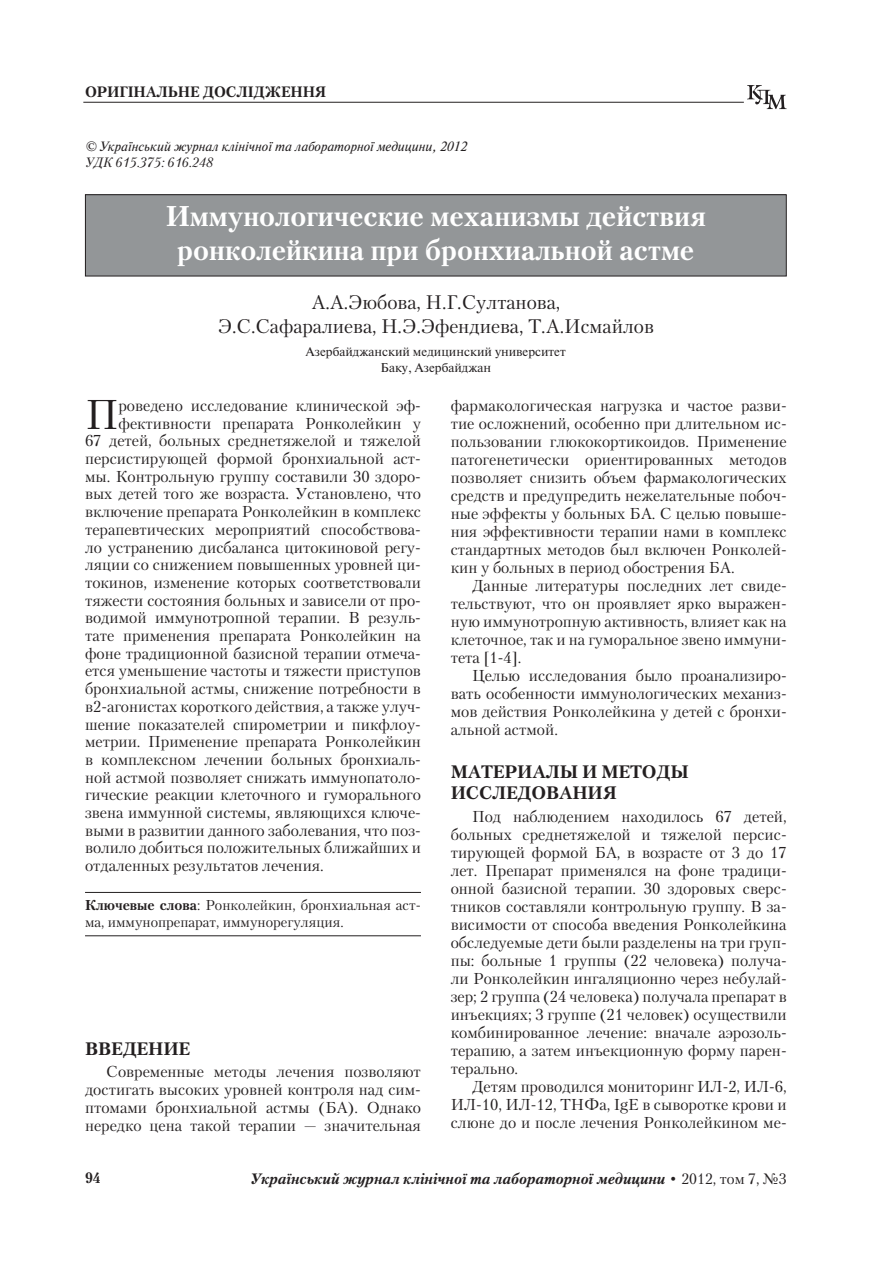
<style>
.page{position:relative;width:893px;height:1263px;background:#fff}
.page>*{position:absolute;margin:0;border:0;box-sizing:border-box;transform-origin:0 0}
.BUKVITSA{font:41.4px "Petersburg C";color:#231f20}
.ZAGOLOVOK{font:700 28.5px/33.8px "Petersburg C";color:#fff;text-align:center}
.AVTORI{font:19.5px/23.4px "Petersburg C";color:#231f20;text-align:center}
.PODZAGOLOV{font:700 18px/21.6px "Petersburg C";color:#231f20}
.TXT{font:15.75px/18px "Petersburg C";color:#231f20;text-align:justify}
.BUKVITSA-2{font:15.75px "Petersburg C";color:#231f20}
.PODZAGOLOV_tab{font:italic 700 15px "Petersburg C";color:#231f20}
.t1{font:700 15px "Petersburg C";color:#231f20}
._02_KLUCH{font:14.25px/17.1px "Petersburg C";color:#231f20}
.UDK_1{font:italic 13.5px "Newton C";color:#231f20}
.UDK_2{font:italic 13.5px "Petersburg C";color:#231f20}
.GOROD{font:12.75px/15.3px "Newton C";color:#231f20;text-align:center}
.s1{font-weight:700}
.s2{font-weight:400;font-style:normal}
</style>
<div class="page">
<svg style="left:747px;top:85px;width:40px;height:24px"></svg>
<hr style="left:83px;top:102px;width:661px;height:1px;background:#231f20">
<div style="left:85px;top:195px;width:701px;height:81px;background:#939698"></div>
<div style="left:85px;top:194px;width:702px;height:82px;border:1px solid #231f20"></div>
<hr style="left:85px;top:892px;width:336px;height:1px;background:#231f20">
<hr style="left:85px;top:935px;width:336px;height:1px;background:#231f20">
<p class="t1" style="left:85px;top:83px;width:243px">ОРИГIНАЛЬНЕ ДОСЛIДЖЕННЯ</p>
<p class="UDK_1" style="left:85px;top:139px;width:383px">© Український журнал клiнiчної та лабораторної медицини, 2012</p>
<p class="UDK_2" style="left:85px;top:155px;width:130px">УДК 615.375: 616.248</p>
<p class="ZAGOLOVOK" style="left:166px;top:200px;width:541px">Иммунологические механизмы действия ронколейкина при бронхиальной астме</p>
<p class="AVTORI" style="left:218px;top:290px;width:438px">А.А.Эюбова, Н.Г.Султанова,<br>Э.С.Сафаралиева, Н.Э.Эфендиева, Т.А.Исмайлов</p>
<p class="GOROD" style="left:306px;top:344px;width:261px">Азербайджанский медицинский университет<br>Баку, Азербайджан</p>
<p class="BUKVITSA" style="left:85px;top:390px;width:35px">П</p>
<p class="BUKVITSA-2" style="left:119px;top:396px;width:304px">роведено исследование клинической эф-</p>
<p class="TXT" style="left:451px;top:396px;width:337px">фармакологическая нагрузка и частое разви&shy;тие осложнений, особенно при длительном ис&shy;пользовании глюкокортикоидов. Применение патогенетически ориентированных методов позволяет снизить объем фармакологических средств и предупредить нежелательные побоч&shy;ные эффекты у больных БА. С целью повыше&shy;ния эффективности терапии нами в комплекс стандартных методов был включен Ронколей&shy;кин у больных в период обострения БА.</p>
<p class="TXT" style="left:451px;top:576px;width:337px;text-indent:21px">Данные литературы последних лет свиде&shy;тельствуют, что он проявляет ярко выражен&shy;ную иммунотропную активность, влияет как на клеточное, так и на гуморальное звено иммуни&shy;тета [1-4].</p>
<p class="TXT" style="left:451px;top:666px;width:337px;text-indent:21px">Целью исследования было проанализиро&shy;вать особенности иммунологических механиз&shy;мов действия Ронколейкина у детей с бронхи&shy;альной астмой.</p>
<p class="PODZAGOLOV" style="left:451px;top:761px;width:239px">МАТЕРИАЛЫ И МЕТОДЫ<br>ИССЛЕДОВАНИЯ</p>
<p class="TXT" style="left:451px;top:807px;width:337px;text-indent:21px">Под наблюдением находилось 67 детей, больных среднетяжелой и тяжелой персис&shy;тирующей формой БА, в возрасте от 3 до 17 лет. Препарат применялся на фоне традици&shy;онной базисной терапии. 30 здоровых сверс&shy;тников составляли контрольную группу. В за&shy;висимости от способа введения Ронколейкина обследуемые дети были разделены на три груп&shy;пы: больные 1 группы (22 человека) получа&shy;ли Ронколейкин ингаляционно через небулай&shy;зер; 2 группа (24 человека) получала препарат в инъекциях; 3 группе (21 человек) осуществили комбинированное лечение: вначале аэрозоль&shy;терапию, а затем инъекционную форму парен&shy;терально.</p>
<p class="TXT" style="left:451px;top:1077px;width:337px;text-indent:21px">Детям проводился мониторинг ИЛ-2, ИЛ-6, ИЛ-10, ИЛ-12, ТНФа, IgЕ в сыворотке крови и слюне до и после лечения Ронколейкином ме-</p>
<p class="BUKVITSA-2" style="left:119px;top:414px;width:304px">фективности препарата Ронколейкин у</p>
<p class="BUKVITSA-2" style="left:85px;top:431px;width:337px">67 детей, больных среднетяжелой и тяжелой</p>
<p class="BUKVITSA-2" style="left:85px;top:449px;width:337px">персистирующей формой бронхиальной аст-</p>
<p class="BUKVITSA-2" style="left:85px;top:467px;width:337px">мы. Контрольную группу составили 30 здоро-</p>
<p class="BUKVITSA-2" style="left:85px;top:484px;width:337px">вых детей того же возраста. Установлено, что</p>
<p class="BUKVITSA-2" style="left:85px;top:502px;width:337px">включение препарата Ронколейкин в комплекс</p>
<p class="BUKVITSA-2" style="left:85px;top:520px;width:337px">терапевтических мероприятий способствова-</p>
<p class="BUKVITSA-2" style="left:85px;top:538px;width:337px">ло устранению дисбаланса цитокиновой регу-</p>
<p class="BUKVITSA-2" style="left:85px;top:555px;width:337px">ляции со снижением повышенных уровней ци-</p>
<p class="BUKVITSA-2" style="left:85px;top:573px;width:337px">токинов, изменение которых соответствовали</p>
<p class="BUKVITSA-2" style="left:85px;top:591px;width:337px">тяжести состояния больных и зависели от про-</p>
<p class="BUKVITSA-2" style="left:85px;top:608px;width:337px">водимой иммунотропной терапии. В резуль-</p>
<p class="BUKVITSA-2" style="left:85px;top:626px;width:337px">тате применения препарата Ронколейкин на</p>
<p class="BUKVITSA-2" style="left:85px;top:644px;width:337px">фоне традиционной базисной терапии отмеча-</p>
<p class="BUKVITSA-2" style="left:85px;top:661px;width:337px">ется уменьшение частоты и тяжести приступов</p>
<p class="BUKVITSA-2" style="left:85px;top:679px;width:337px">бронхиальной астмы, снижение потребности в</p>
<p class="BUKVITSA-2" style="left:85px;top:697px;width:337px">в2-агонистах короткого действия, а также улуч-</p>
<p class="BUKVITSA-2" style="left:85px;top:715px;width:337px">шение показателей спирометрии и пикфлоу-</p>
<p class="BUKVITSA-2" style="left:85px;top:732px;width:337px">метрии. Применение препарата Ронколейкин</p>
<p class="BUKVITSA-2" style="left:85px;top:750px;width:337px">в комплексном лечении больных бронхиаль-</p>
<p class="BUKVITSA-2" style="left:85px;top:768px;width:337px">ной астмой позволяет снижать иммунопатоло-</p>
<p class="BUKVITSA-2" style="left:85px;top:785px;width:337px">гические реакции клеточного и гуморального</p>
<p class="BUKVITSA-2" style="left:85px;top:803px;width:337px">звена иммунной системы, являющихся ключе-</p>
<p class="BUKVITSA-2" style="left:85px;top:821px;width:337px">выми в развитии данного заболевания, что поз-</p>
<p class="BUKVITSA-2" style="left:85px;top:838px;width:337px">волило добиться положительных ближайших и</p>
<p class="BUKVITSA-2" style="left:85px;top:856px;width:240px">отдаленных результатов лечения.</p>
<p class="_02_KLUCH" style="left:85px;top:896px;width:337px"><span class="s1">Ключевые слова</span>: Ронколейкин, бронхиальная аст&shy;ма, иммунопрепарат, иммунорегуляция.</p>
<p class="PODZAGOLOV" style="left:85px;top:1038px;width:28px">Введение</p>
<p class="TXT" style="left:85px;top:1062px;width:337px;text-indent:21px">Современные методы лечения позволяют достигать высоких уровней контроля над сим&shy;птомами бронхиальной астмы (БА). Однако нередко цена такой терапии — значительная</p>
<p class="t1" style="left:85px;top:1169px;width:17px">94</p>
<p class="PODZAGOLOV_tab" style="left:250px;top:1170px;width:538px">Український журнал клiнiчної та лабораторної медицини <span class="s2">• 2012, том 7, №3</span></p>
</div>
